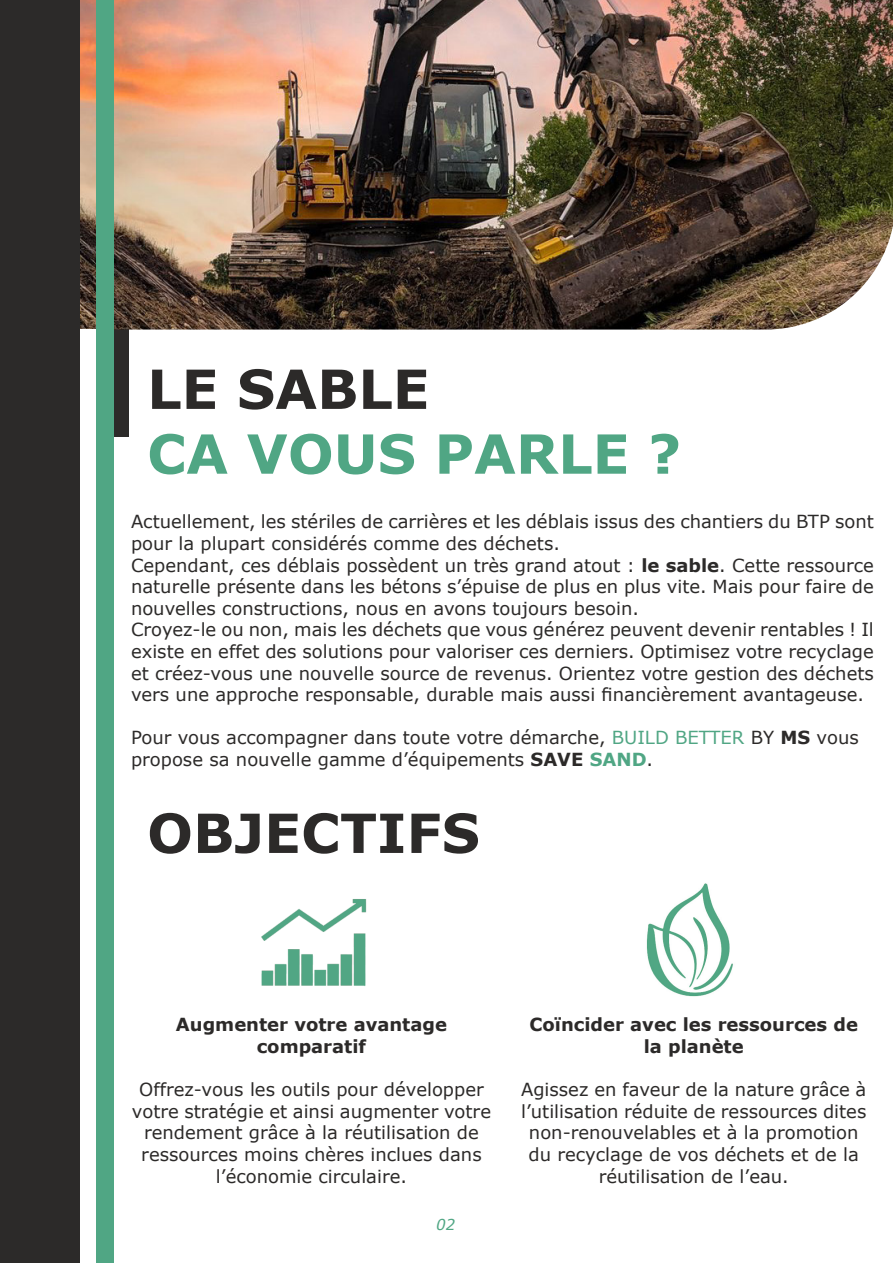
<style>
.page{position:relative;width:893px;height:1263px;background:#fff}
.page>*{position:absolute;margin:0;border:0;box-sizing:border-box;transform-origin:0 0}
.t1{font:700 54px "Verdana";color:#2c2a29}
.t2{font:700 54px "Verdana";color:#50a684}
.t3{font:18px "Verdana";color:#2c2a29}
.t4{font:700 18px "Verdana";color:#2c2a29}
.t5{font:italic 15px "Verdana";color:#50a684}
.s1{font-weight:700}
.s2{color:#50a684}
.s3{font-weight:700;color:#50a684}
</style>
<div class="page">
<div style="left:105px;top:301px;width:23px;height:136px;background:#2c2a29"></div>
<img style="left:79px;top:0;width:814px;height:330px">
<img style="left:261px;top:899px;width:106px;height:87px">
<img style="left:646px;top:883px;width:87px;height:114px">
<div style="left:96px;top:0;width:18px;height:1263px;background:#50a684"></div>
<div style="left:0;top:0;width:79px;height:1263px;background:#2c2a29"></div>
<p class="t1" style="left:147px;top:351px;width:284px">LE SABLE</p>
<p class="t2" style="left:147px;top:416px;width:536px">CA VOUS PARLE ?</p>
<p class="t3" style="left:131px;top:509px;width:744px">Actuellement, les stériles de carrières et les déblais issus des chantiers du BTP sont</p>
<p class="t3" style="left:131px;top:531px;width:430px">pour la plupart considérés comme des déchets.</p>
<p class="t3" style="left:131px;top:553px;width:744px">Cependant, ces déblais possèdent un très grand atout : <span class="s1">le sable</span>. Cette ressource</p>
<p class="t3" style="left:131px;top:574px;width:744px">naturelle présente dans les bétons s’épuise de plus en plus vite. Mais pour faire de</p>
<p class="t3" style="left:131px;top:596px;width:509px">nouvelles constructions, nous en avons toujours besoin.</p>
<p class="t3" style="left:131px;top:617px;width:744px">Croyez-le ou non, mais les déchets que vous générez peuvent devenir rentables ! Il</p>
<p class="t3" style="left:131px;top:639px;width:744px">existe en effet des solutions pour valoriser ces derniers. Optimisez votre recyclage</p>
<p class="t3" style="left:131px;top:661px;width:744px">et créez-vous une nouvelle source de revenus. Orientez votre gestion des déchets</p>
<p class="t3" style="left:131px;top:682px;width:734px">vers une approche responsable, durable mais aussi financièrement avantageuse.</p>
<p class="t3" style="left:131px;top:725px;width:729px">Pour vous accompagner dans toute votre démarche, <span class="s2">BUILD BETTER</span> BY <span class="s1">MS</span> vous</p>
<p class="t3" style="left:131px;top:747px;width:524px">propose sa nouvelle gamme d’équipements <span class="s1">SAVE</span> <span class="s3">SAND</span>.</p>
<p class="t1" style="left:147px;top:795px;width:334px">OBJECTIFS</p>
<p class="t4" style="left:176px;top:1012px;width:273px">Augmenter votre avantage</p>
<p class="t4" style="left:257px;top:1034px;width:111px">comparatif</p>
<p class="t3" style="left:139px;top:1077px;width:346px">Offrez-vous les outils pour développer</p>
<p class="t3" style="left:132px;top:1099px;width:361px">votre stratégie et ainsi augmenter votre</p>
<p class="t3" style="left:144px;top:1120px;width:336px">rendement grâce à la réutilisation de</p>
<p class="t3" style="left:141px;top:1142px;width:342px">ressources moins chères inclues dans</p>
<p class="t3" style="left:216px;top:1164px;width:193px">l’économie circulaire.</p>
<p class="t5" style="left:436px;top:1214px;width:21px">02</p>
<p class="t4" style="left:529px;top:1012px;width:330px">Coïncider avec les ressources de</p>
<p class="t4" style="left:644px;top:1034px;width:102px">la planète</p>
<p class="t3" style="left:521px;top:1077px;width:347px">Agissez en faveur de la nature grâce à</p>
<p class="t3" style="left:521px;top:1099px;width:347px">l’utilisation réduite de ressources dites</p>
<p class="t3" style="left:529px;top:1120px;width:331px">non-renouvelables et à la promotion</p>
<p class="t3" style="left:529px;top:1142px;width:332px">du recyclage de vos déchets et de la</p>
<p class="t3" style="left:599px;top:1164px;width:192px">réutilisation de l’eau.</p>
</div>
